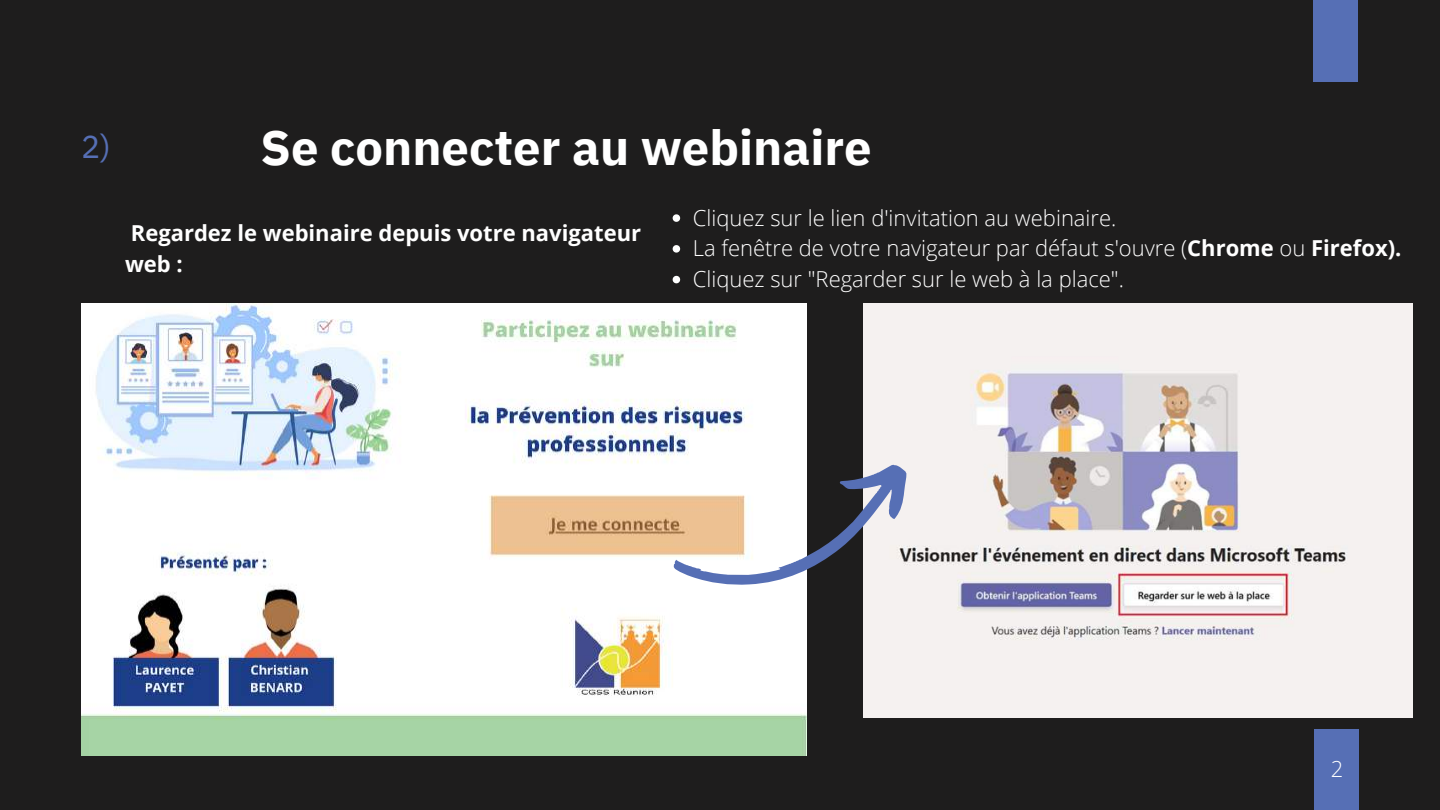
<style>
.page{position:relative;width:1440px;height:810px;background:#1e1d1d}
.page>*{position:absolute;margin:0;border:0;box-sizing:border-box;transform-origin:0 0}
.t1{font:700 49px "IBM Plex Sans";color:#fff}
.t2{font:32px "IBM Plex Sans";color:#566fb5}
.t3{font:300 22px/30.8px "Open Sans";color:#fff}
.t4{font:700 22px/30.8px "Open Sans";color:#fff}
.s1{font-weight:700}
</style>
<div class="page">
<div style="left:1315px;top:729px;width:44px;height:81px;background:#566fb5"></div>
<div style="left:1313px;top:0;width:44px;height:81px;background:#566fb5"></div>
<img style="left:863px;top:304px;width:549px;height:414px">
<img style="left:81px;top:304px;width:726px;height:452px">
<svg style="left:673px;top:214px;width:7px;height:8px"></svg>
<svg style="left:673px;top:245px;width:7px;height:8px"></svg>
<svg style="left:673px;top:276px;width:7px;height:7px"></svg>
<svg style="left:671px;top:448px;width:257px;height:178px"></svg>
<h2 class="t2" style="left:81px;top:126px;width:31px">2)</h2>
<h1 class="t1" style="left:261px;top:115px;width:613px">Se connecter au webinaire</h1>
<p class="t4" style="left:125px;top:217px;width:518px">Regardez le webinaire depuis votre navigateur web :</p>
<p class="t3" style="left:693px;top:202px;width:710px">Cliquez sur le lien d'invitation au webinaire.<br>La fenêtre de votre navigateur par défaut s'ouvre (<span class="s1">Chrome</span> ou <span class="s1">Firefox).<br></span>Cliquez sur "Regarder sur le web à la place".</p>
<p class="t3" style="left:1331px;top:753px;width:14px">2</p>
</div>
